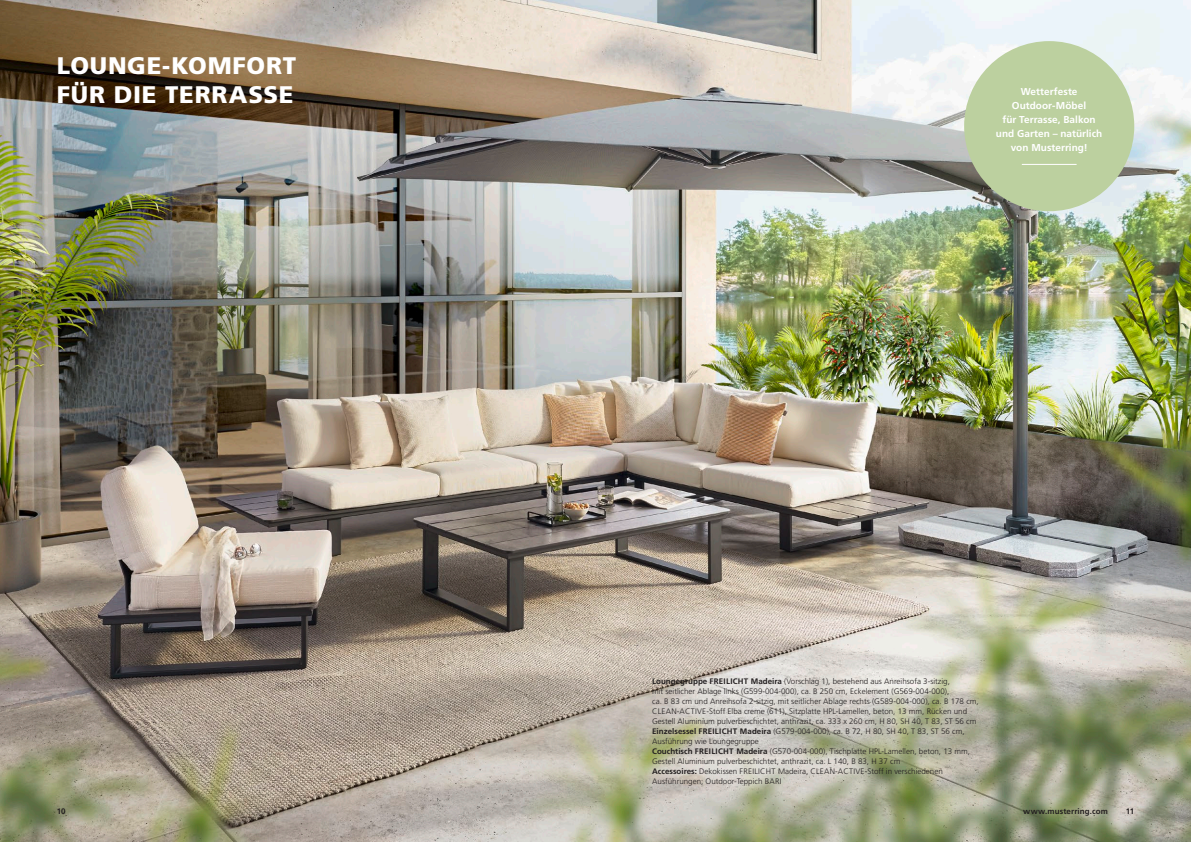
<style>
.page{position:relative;width:1191px;height:842px;background:#fff}
.page>*{position:absolute;margin:0;border:0;box-sizing:border-box;transform-origin:0 0}
.t1{font:900 24px/28.8px "Frutiger LT Std";letter-spacing:.03em;color:#fff}
.t2{font:700 10px/14px "Frutiger LT Std";letter-spacing:.005em;color:#fff;text-align:center}
.t3{font:300 8px/10px "Frutiger LT Std";color:#231f20}
.t4{font:700 8px "Frutiger LT Std";letter-spacing:.01em;color:#231f20}
.s1{font-weight:700}
</style>
<div class="page">
<img style="left:0;top:0;width:1191px;height:842px">
<div style="left:964px;top:41px;width:170px;height:170px;background:#bcd09f;border-radius:50%"></div>
<hr style="left:1021px;top:164px;width:55px;height:1px;background:#fff">
<h1 class="t1" style="left:57px;top:51px;width:241px">LOUNGE-KOMFORT<br>FÜR DIE TERRASSE</h1>
<p class="t2" style="left:996px;top:84px;width:108px">Wetterfeste<br>Outdoor-Möbel<br>für Terrasse, Balkon und Garten – natürlich von Musterring!</p>
<p class="t3" style="left:652px;top:676px;width:328px"><span class="s1">Loungegruppe FREILICHT Madeira</span> (Vorschlag 1), bestehend aus Anreihsofa 3-sitzig,<br>mit seitlicher Ablage links (G599-004-000), ca. B 250 cm, Eckelement (G569-004-000),<br>ca. B 83 cm und Anreihsofa 2-sitzig, mit seitlicher Ablage rechts (G589-004-000), ca. B 178 cm, CLEAN-ACTIVE-Stoff Elba creme (611), Sitzplatte HPL-Lamellen, beton, 13 mm, Rücken und Gestell Aluminium pulverbeschichtet, anthrazit, ca. 333 x 260 cm, H 80, SH 40, T 83, ST 56 cm <span class="s1">Einzelsessel FREILICHT Madeira</span> (G579-004-000), ca. B 72, H 80, SH 40, T 83, ST 56 cm, Ausführung wie Loungegruppe<br><span class="s1">Couchtisch FREILICHT Madeira</span> (G570-004-000), Tischplatte HPL-Lamellen, beton, 13 mm, Gestell Aluminium pulverbeschichtet, anthrazit, ca. L 140, B 83, H 37 cm<br><span class="s1">Accessoires:</span> Dekokissen FREILICHT Madeira, CLEAN-ACTIVE-Stoff in verschiedenen Ausführungen; Outdoor-Teppich BARI</p>
<p class="t4" style="left:57px;top:806px;width:10px">10</p>
<p class="t4" style="left:1023px;top:806px;width:86px">www.musterring.com</p>
<p class="t4" style="left:1125px;top:806px;width:10px">11</p>
</div>
